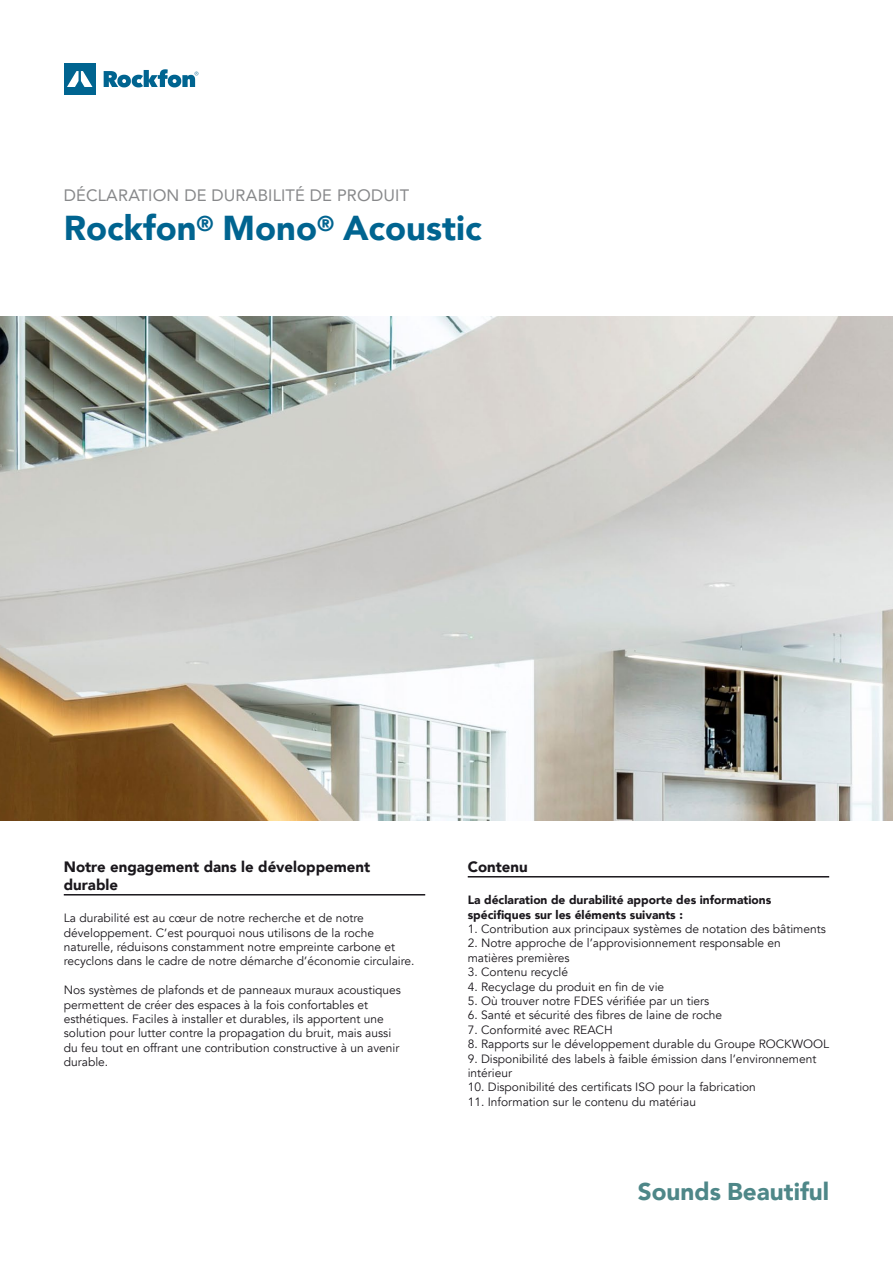
<style>
.page{position:relative;width:893px;height:1263px;background:#fff}
.page>*{position:absolute;margin:0;border:0;box-sizing:border-box;transform-origin:0 0}
.t1{font:900 34.5px "Avenir";color:#006490}
.t2{font:900 24.3px "Avenir";color:#4e8788}
.t3{font:16.5px "Avenir";letter-spacing:.01em;color:#87888a}
.t4{font:900 15px/18px "Avenir";color:#1a171c}
.t5{font:12px/14.4px "Avenir";color:#1a171c}
.t6{font:900 12px/14.4px "Avenir";color:#1a171c}
</style>
<div class="page">
<img style="left:0;top:316px;width:893px;height:505px">
<hr style="left:64px;top:894px;width:361px;height:1px;background:#1a171c">
<hr style="left:468px;top:876px;width:361px;height:1px;background:#1a171c">
<svg style="left:104px;top:69px;width:94px;height:18px"></svg>
<div style="left:64px;top:63px;width:32px;height:32px;background:#006490"></div>
<svg style="left:67px;top:71px;width:25px;height:16px"></svg>
<h3 class="t3" style="left:64px;top:182px;width:347px">DÉCLARATION DE DURABILITÉ DE PRODUIT</h3>
<h1 class="t1" style="left:64px;top:199px;width:419px">Rockfon<sup>®</sup> Mono<sup>®</sup> Acoustic</h1>
<p class="t4" style="left:64px;top:857px;width:308px">Notre engagement dans le développement durable</p>
<p class="t5" style="left:64px;top:911px;width:352px">La durabilité est au cœur de notre recherche et de notre développement. C’est pourquoi nous utilisons de la roche naturelle, réduisons constamment notre empreinte carbone et recyclons dans le cadre de notre démarche d’économie circulaire.</p>
<p class="t5" style="left:64px;top:983px;width:339px">Nos systèmes de plafonds et de panneaux muraux acoustiques permettent de créer des espaces à la fois confortables et esthétiques. Faciles à installer et durables, ils apportent une solution pour lutter contre la propagation du bruit, mais aussi du feu tout en offrant une contribution constructive à un avenir durable.</p>
<p class="t4" style="left:468px;top:857px;width:61px">Contenu</p>
<p class="t6" style="left:468px;top:892px;width:305px">La déclaration de durabilité apporte des informations spécifiques sur les éléments suivants :</p>
<p class="t5" style="left:468px;top:922px;width:360px">1. Contribution aux principaux systèmes de notation des bâtiments</p>
<p class="t5" style="left:468px;top:936px;width:315px">2. Notre approche de l’approvisionnement responsable en matières premières</p>
<p class="t5" style="left:468px;top:965px;width:102px">3. Contenu recyclé</p>
<p class="t5" style="left:468px;top:979px;width:198px">4. Recyclage du produit en fin de vie</p>
<p class="t5" style="left:468px;top:994px;width:243px">5. Où trouver notre FDES vérifiée par un tiers</p>
<p class="t5" style="left:468px;top:1008px;width:256px">6. Santé et sécurité des fibres de laine de roche</p>
<p class="t5" style="left:468px;top:1023px;width:146px">7. Conformité avec REACH</p>
<p class="t5" style="left:468px;top:1037px;width:363px">8. Rapports sur le développement durable du Groupe ROCKWOOL</p>
<p class="t5" style="left:468px;top:1051px;width:350px">9. Disponibilité des labels à faible émission dans l’environnement intérieur</p>
<p class="t5" style="left:468px;top:1080px;width:290px">10. Disponibilité des certificats ISO pour la fabrication</p>
<p class="t5" style="left:468px;top:1095px;width:230px">11. Information sur le contenu du matériau</p>
<h2 class="t2" style="left:638px;top:1170px;width:193px">Sounds Beautiful</h2>
</div>
